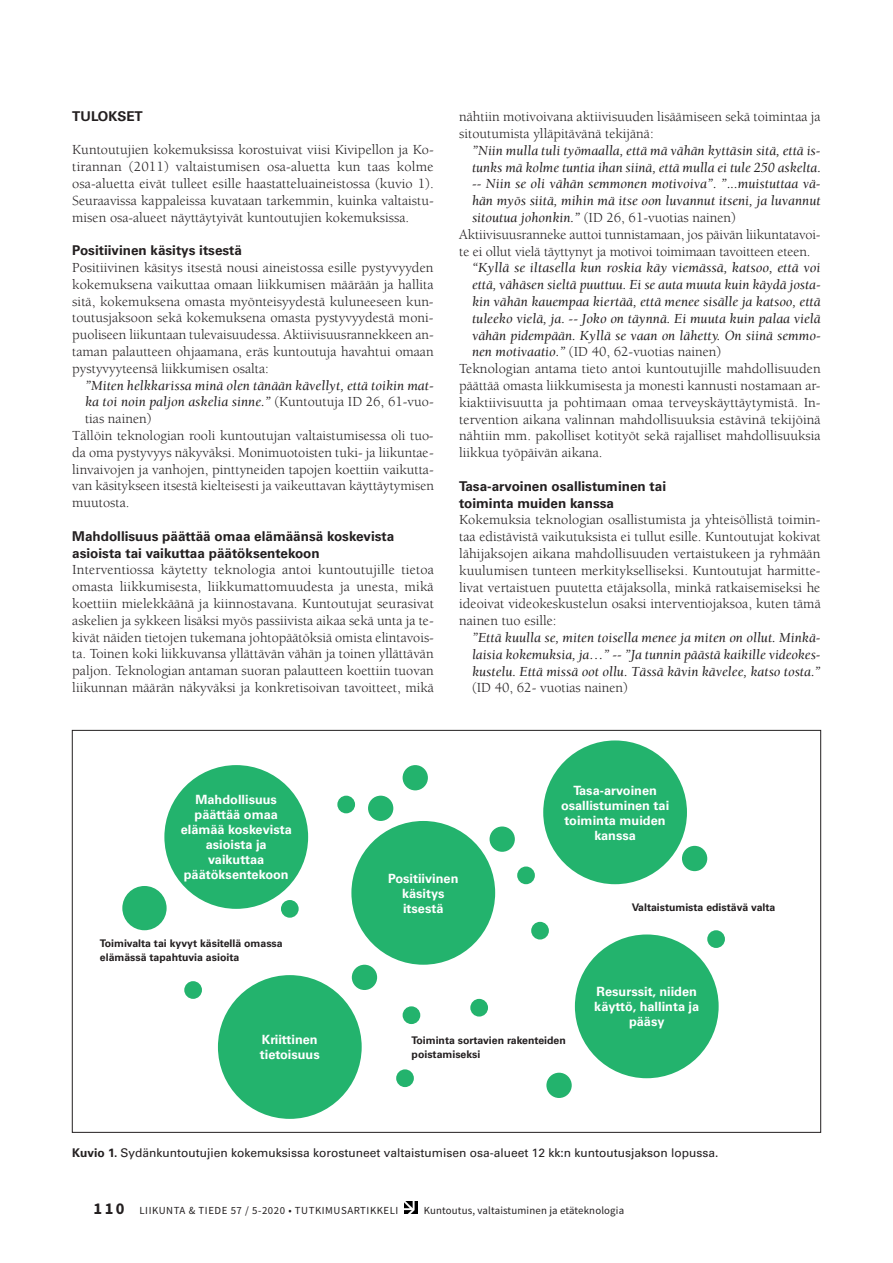
<style>
.page{position:relative;width:893px;height:1263px;background:#fff}
.page>*{position:absolute;margin:0;border:0;box-sizing:border-box;transform-origin:0 0}
.t1{font:14.25px/16.8px "Berkeley";color:#231f20;text-align:justify}
.t2{font:italic 14.25px/16.8px "Berkeley";color:#231f20;text-align:justify}
.t3{font:700 13.5px/16.8px "Univers";color:#231f20}
.t4{font:700 12.75px/15px "Univers";color:#fff;text-align:center}
.t5{font:12px "Univers";color:#231f20}
.t6{font:10.8px "Source Sans Pro";letter-spacing:.05em;color:#231f20}
.t7{font:10.8px "Source Sans Pro";letter-spacing:.015em;color:#231f20}
.t8{font:700 10.5px/13.5px "Univers";color:#231f20}
.s1{font-style:normal}
.s2{font-style:italic}
.s3{font-weight:700}
.s4{font-weight:700;font-size:16.5px}
</style>
<div class="page">
<img style="left:404px;top:1201px;width:14px;height:13px">
<div style="left:543px;top:740px;width:144px;height:144px;background:#23b36d;border-radius:50%"></div>
<div style="left:351px;top:821px;width:144px;height:144px;background:#23b36d;border-radius:50%"></div>
<div style="left:164px;top:765px;width:144px;height:144px;background:#23b36d;border-radius:50%"></div>
<div style="left:575px;top:934px;width:144px;height:144px;background:#23b36d;border-radius:50%"></div>
<div style="left:218px;top:975px;width:144px;height:144px;background:#23b36d;border-radius:50%"></div>
<div style="left:403px;top:765px;width:25px;height:25px;background:#23b36d;border-radius:50%"></div>
<div style="left:368px;top:796px;width:25px;height:25px;background:#23b36d;border-radius:50%"></div>
<div style="left:490px;top:826px;width:25px;height:26px;background:#23b36d;border-radius:50%"></div>
<div style="left:682px;top:846px;width:25px;height:25px;background:#23b36d;border-radius:50%"></div>
<div style="left:546px;top:1073px;width:26px;height:25px;background:#23b36d;border-radius:50%"></div>
<div style="left:352px;top:965px;width:25px;height:25px;background:#23b36d;border-radius:50%"></div>
<div style="left:122px;top:886px;width:45px;height:44px;background:#23b36d;border-radius:50%"></div>
<div style="left:531px;top:922px;width:18px;height:17px;background:#23b36d;border-radius:50%"></div>
<div style="left:517px;top:866px;width:18px;height:18px;background:#23b36d;border-radius:50%"></div>
<div style="left:337px;top:796px;width:18px;height:17px;background:#23b36d;border-radius:50%"></div>
<div style="left:281px;top:900px;width:18px;height:18px;background:#23b36d;border-radius:50%"></div>
<div style="left:184px;top:981px;width:18px;height:18px;background:#23b36d;border-radius:50%"></div>
<div style="left:403px;top:1006px;width:17px;height:18px;background:#23b36d;border-radius:50%"></div>
<div style="left:470px;top:999px;width:18px;height:17px;background:#23b36d;border-radius:50%"></div>
<div style="left:396px;top:1069px;width:18px;height:18px;background:#23b36d;border-radius:50%"></div>
<div style="left:707px;top:930px;width:18px;height:18px;background:#23b36d;border-radius:50%"></div>
<p class="t3" style="left:72px;top:108px;width:72px">TULOKSET</p>
<p class="t1" style="left:72px;top:142px;width:363px">Kuntoutujien kokemuksissa korostuivat viisi Kivipellon ja Ko&shy;tirannan (2011) valtaistumisen osa-aluetta kun taas kolme osa-aluetta eivät tulleet esille haastatteluaineistossa (kuvio 1).<br>Seuraavissa kappaleissa kuvataan tarkemmin, kuinka valtaistu&shy;misen osa-alueet näyttäytyivät kuntoutujien kokemuksissa.</p>
<p class="t3" style="left:72px;top:242px;width:171px">Positiivinen käsitys itsestä</p>
<p class="t1" style="left:72px;top:259px;width:363px">Positiivinen käsitys itsestä nousi aineistossa esille pystyvyyden kokemuksena vaikuttaa omaan liikkumisen määrään ja hallita sitä, kokemuksena omasta myönteisyydestä kuluneeseen kun&shy;toutusjaksoon sekä kokemuksena omasta pystyvyydestä moni&shy;puoliseen liikuntaan tulevaisuudessa. Aktiivisuusrannekkeen an&shy;taman palautteen ohjaamana, eräs kuntoutuja havahtui omaan pystyvyyteensä liikkumisen osalta:</p>
<p class="t2" style="left:85px;top:377px;width:350px">”Miten helkkarissa minä olen tänään kävellyt, että toikin mat-</p>
<p class="t2" style="left:85px;top:394px;width:350px">ka toi noin paljon askelia sinne.” <span class="s1">(Kuntoutuja ID 26, 61-vuo-</span></p>
<p class="t1" style="left:85px;top:411px;width:68px">tias nainen)</p>
<p class="t1" style="left:72px;top:427px;width:363px">Tällöin teknologian rooli kuntoutujan valtaistumisessa oli tuo-</p>
<p class="t1" style="left:72px;top:444px;width:363px">da oma pystyvyys näkyväksi. Monimuotoisten tuki- ja liikuntae-</p>
<p class="t1" style="left:72px;top:461px;width:363px">linvaivojen ja vanhojen, pinttyneiden tapojen koettiin vaikutta-</p>
<p class="t1" style="left:72px;top:478px;width:363px">van käsitykseen itsestä kielteisesti ja vaikeuttavan käyttäytymisen</p>
<p class="t1" style="left:72px;top:495px;width:59px">muutosta.</p>
<p class="t3" style="left:72px;top:528px;width:324px">Mahdollisuus päättää omaa elämäänsä koskevista asioista tai vaikuttaa päätöksentekoon</p>
<p class="t1" style="left:72px;top:562px;width:363px">Interventiossa käytetty teknologia antoi kuntoutujille tietoa omasta liikkumisesta, liikkumattomuudesta ja unesta, mikä koettiin mielekkäänä ja kiinnostavana. Kuntoutujat seurasivat askelien ja sykkeen lisäksi myös passiivista aikaa sekä unta ja te&shy;kivät näiden tietojen tukemana johtopäätöksiä omista elintavois&shy;ta. Toinen koki liikkuvansa yllättävän vähän ja toinen yllättävän paljon. Teknologian antaman suoran palautteen koettiin tuovan liikunnan määrän näkyväksi ja konkretisoivan tavoitteet, mikä</p>
<p class="t1" style="left:459px;top:109px;width:363px">nähtiin motivoivana aktiivisuuden lisäämiseen sekä toimintaa ja sitoutumista ylläpitävänä tekijänä:</p>
<p class="t2" style="left:472px;top:142px;width:350px">”Niin mulla tuli työmaalla, että mä vähän kyttäsin sitä, että is-</p>
<p class="t2" style="left:472px;top:159px;width:350px">tunks mä kolme tuntia ihan siinä, että mulla ei tule 250 askelta.</p>
<p class="t2" style="left:472px;top:176px;width:350px">-- Niin se oli vähän semmonen motivoiva”. ”...muistuttaa vä-</p>
<p class="t2" style="left:472px;top:193px;width:350px">hän myös siitä, mihin mä itse oon luvannut itseni, ja luvannut</p>
<p class="t1" style="left:472px;top:209px;width:265px"><span class="s2">sitoutua johonkin.”</span> (ID 26, 61-vuotias nainen)</p>
<p class="t1" style="left:459px;top:226px;width:363px">Aktiivisuusranneke auttoi tunnistamaan, jos päivän liikuntatavoi-</p>
<p class="t1" style="left:459px;top:243px;width:353px">te ei ollut vielä täyttynyt ja motivoi toimimaan tavoitteen eteen.</p>
<p class="t2" style="left:472px;top:260px;width:350px">“Kyllä se iltasella kun roskia käy viemässä, katsoo, että voi</p>
<p class="t2" style="left:472px;top:277px;width:350px">että, vähäsen sieltä puuttuu. Ei se auta muuta kuin käydä josta-</p>
<p class="t2" style="left:472px;top:293px;width:350px">kin vähän kauempaa kiertää, että menee sisälle ja katsoo, että</p>
<p class="t2" style="left:472px;top:310px;width:350px">tuleeko vielä, ja. -- Joko on täynnä. Ei muuta kuin palaa vielä</p>
<p class="t2" style="left:472px;top:327px;width:350px">vähän pidempään. Kyllä se vaan on lähetty. On siinä semmo-</p>
<p class="t1" style="left:472px;top:344px;width:251px"><span class="s2">nen motivaatio.”</span> (ID 40, 62-vuotias nainen)</p>
<p class="t1" style="left:459px;top:361px;width:363px">Teknologian antama tieto antoi kuntoutujille mahdollisuuden</p>
<p class="t1" style="left:459px;top:377px;width:363px">päättää omasta liikkumisesta ja monesti kannusti nostamaan ar-</p>
<p class="t1" style="left:459px;top:394px;width:363px">kiaktiivisuutta ja pohtimaan omaa terveyskäyttäytymistä. In-</p>
<p class="t1" style="left:459px;top:411px;width:363px">tervention aikana valinnan mahdollisuuksia estävinä tekijöinä</p>
<p class="t1" style="left:459px;top:428px;width:363px">nähtiin mm. pakolliset kotityöt sekä rajalliset mahdollisuuksia</p>
<p class="t1" style="left:459px;top:445px;width:145px">liikkua työpäivän aikana.</p>
<p class="t3" style="left:459px;top:478px;width:208px">Tasa-arvoinen osallistuminen tai toiminta muiden kanssa</p>
<p class="t1" style="left:459px;top:512px;width:363px">Kokemuksia teknologian osallistumista ja yhteisöllistä toimin&shy;taa edistävistä vaikutuksista ei tullut esille. Kuntoutujat kokivat lähijaksojen aikana mahdollisuuden vertaistukeen ja ryhmään kuulumisen tunteen merkitykselliseksi. Kuntoutujat harmitte&shy;livat vertaistuen puutetta etäjaksolla, minkä ratkaisemiseksi he ideoivat videokeskustelun osaksi interventiojaksoa, kuten tämä nainen tuo esille:</p>
<p class="t2" style="left:472px;top:629px;width:350px">”Että kuulla se, miten toisella menee ja miten on ollut. Minkä&shy;laisia kokemuksia, ja…” -- ”Ja tunnin päästä kaikille videokes&shy;kustelu. Että missä oot ollu. Tässä kävin kävelee, katso tosta.”</p>
<p class="t1" style="left:472px;top:680px;width:157px">(ID 40, 62- vuotias nainen)</p>
<p class="t4" style="left:181px;top:792px;width:113px">Mahdollisuus päättää omaa elämää koskevista asioista ja vaikuttaa päätöksentekoon</p>
<p class="t8" style="left:100px;top:937px;width:184px">Toimivalta tai kyvyt käsitellä omassa elämässä tapahtuvia asioita</p>
<p class="t4" style="left:260px;top:1032px;width:61px;text-align:left">Kriittinen tietoisuus</p>
<p class="t4" style="left:388px;top:871px;width:72px">Positiivinen käsitys itsestä</p>
<p class="t4" style="left:561px;top:783px;width:110px">Tasa-arvoinen osallistuminen tai toiminta muiden kanssa</p>
<p class="t8" style="left:632px;top:901px;width:145px">Valtaistumista edistävä valta</p>
<p class="t4" style="left:594px;top:984px;width:106px">Resurssit, niiden käyttö, hallinta ja pääsy</p>
<p class="t8" style="left:412px;top:1034px;width:156px">Toiminta sortavien rakenteiden poistamiseksi</p>
<p class="t5" style="left:72px;top:1145px;width:648px"><span class="s3">Kuvio 1.</span> Sydänkuntoutujien kokemuksissa korostuneet valtaistumisen osa-alueet 12 kk:n kuntoutusjakson lopussa.</p>
<p class="t6" style="left:94px;top:1203px;width:306px"><span class="s4">110</span> LIIKUNTA &amp; TIEDE 57 / 5-2020 • TUTKIMUSARTIKKELI</p>
<p class="t7" style="left:424px;top:1203px;width:202px">Kuntoutus, valtaistuminen ja etäteknologia</p>
</div>
